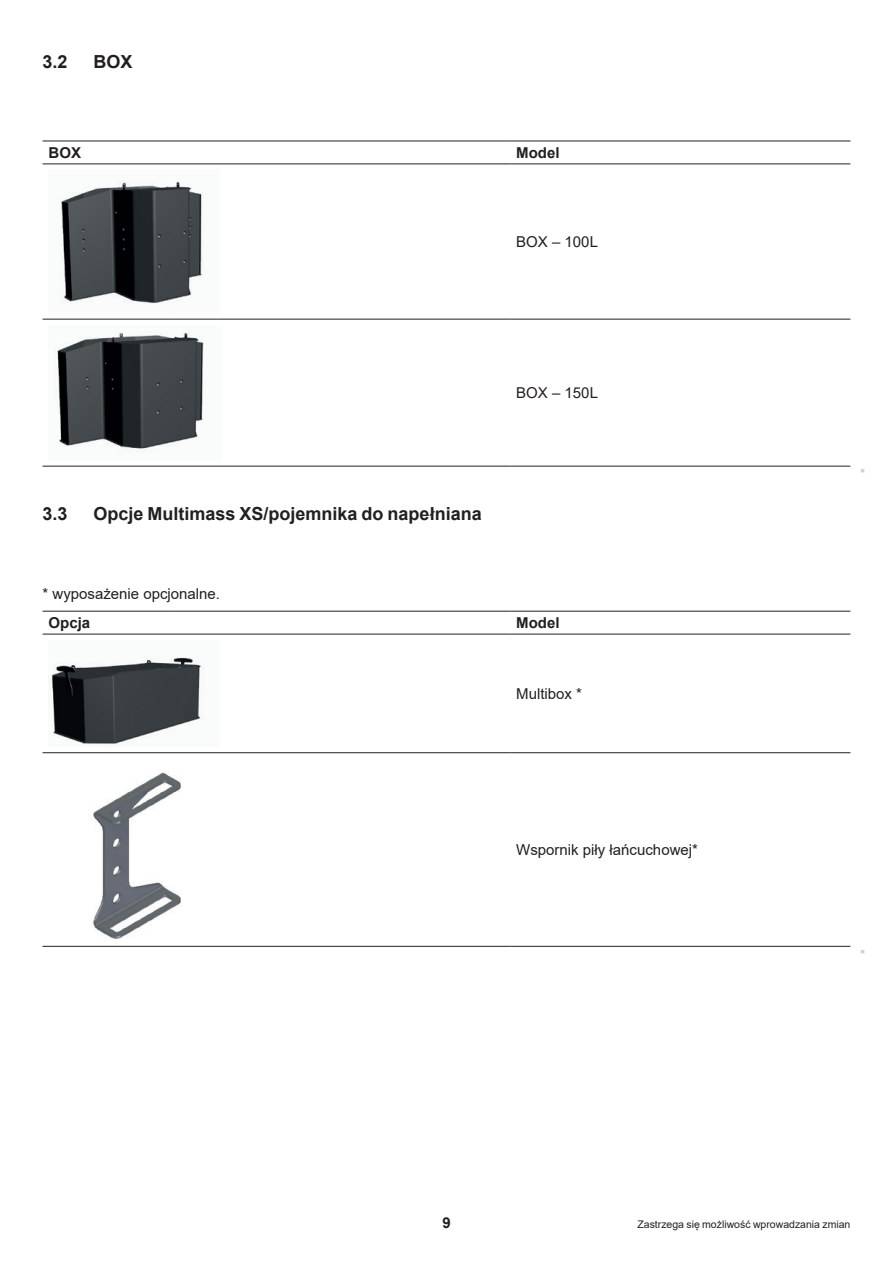
<style>
.page{position:relative;width:893px;height:1263px;background:#fff}
.page>*{position:absolute;margin:0;border:0;box-sizing:border-box;transform-origin:0 0}
.t1{font:700 18px "Arial";color:#231f20}
.Tabl_Corps_Texte_10{font:15px "Arial";color:#231f20}
.Note{font:15px "Arial";color:#231f20}
.Tabl_Entete_Texte_10{font:700 15px "Arial";color:#231f20}
.Pied_Page_Droit{font:10.5px "Arial";color:#231f20}
.Texte_code{font:7.5px "Arial";color:#d1d2d4}
</style>
<div class="page">
<hr style="left:43px;top:141px;width:127px;height:1px;background:#231f20">
<hr style="left:43px;top:164px;width:127px;height:1px;background:#231f20">
<hr style="left:170px;top:141px;width:340px;height:1px;background:#231f20">
<hr style="left:170px;top:164px;width:340px;height:1px;background:#231f20">
<hr style="left:510px;top:141px;width:340px;height:1px;background:#231f20">
<hr style="left:510px;top:164px;width:340px;height:1px;background:#231f20">
<hr style="left:43px;top:319px;width:127px;height:1px;background:#231f20">
<hr style="left:43px;top:466px;width:127px;height:1px;background:#231f20">
<hr style="left:170px;top:319px;width:340px;height:1px;background:#231f20">
<hr style="left:170px;top:466px;width:340px;height:1px;background:#231f20">
<hr style="left:510px;top:319px;width:340px;height:1px;background:#231f20">
<hr style="left:510px;top:466px;width:340px;height:1px;background:#231f20">
<img style="left:60px;top:181px;width:143px;height:122px">
<img style="left:54px;top:331px;width:150px;height:121px">
<hr style="left:43px;top:611px;width:127px;height:1px;background:#231f20">
<hr style="left:43px;top:634px;width:127px;height:1px;background:#231f20">
<hr style="left:170px;top:611px;width:340px;height:1px;background:#231f20">
<hr style="left:170px;top:634px;width:340px;height:1px;background:#231f20">
<hr style="left:510px;top:611px;width:340px;height:1px;background:#231f20">
<hr style="left:510px;top:634px;width:340px;height:1px;background:#231f20">
<hr style="left:43px;top:752px;width:127px;height:1px;background:#231f20">
<hr style="left:43px;top:946px;width:127px;height:1px;background:#231f20">
<hr style="left:170px;top:752px;width:340px;height:1px;background:#231f20">
<hr style="left:170px;top:946px;width:340px;height:1px;background:#231f20">
<hr style="left:510px;top:752px;width:340px;height:1px;background:#231f20">
<hr style="left:510px;top:946px;width:340px;height:1px;background:#231f20">
<img style="left:50px;top:657px;width:154px;height:87px">
<img style="left:93px;top:772px;width:88px;height:167px">
<p class="t1" style="left:43px;top:49px;width:27px">3.2</p>
<p class="t1" style="left:94px;top:49px;width:41px">BOX</p>
<p class="Tabl_Entete_Texte_10" style="left:49px;top:142px;width:34px">BOX</p>
<p class="Tabl_Entete_Texte_10" style="left:516px;top:142px;width:45px">Model</p>
<p class="Tabl_Corps_Texte_10" style="left:516px;top:231px;width:83px">BOX – 100L</p>
<p class="Tabl_Corps_Texte_10" style="left:516px;top:382px;width:83px">BOX – 150L</p>
<p class="t1" style="left:43px;top:501px;width:27px">3.3</p>
<p class="t1" style="left:94px;top:501px;width:390px">Opcje Multimass XS/pojemnika do napełniana</p>
<p class="Note" style="left:43px;top:584px;width:179px">* wyposażenie opcjonalne.</p>
<p class="Tabl_Entete_Texte_10" style="left:49px;top:612px;width:43px">Opcja</p>
<p class="Tabl_Entete_Texte_10" style="left:516px;top:612px;width:45px">Model</p>
<p class="Tabl_Corps_Texte_10" style="left:516px;top:683px;width:67px">Multibox *</p>
<p class="Tabl_Corps_Texte_10" style="left:516px;top:839px;width:183px">Wspornik piły łańcuchowej*</p>
<p class="Texte_code" style="left:857px;top:473px;width:6px;rotate:-90deg">■</p>
<p class="Texte_code" style="left:857px;top:954px;width:6px;rotate:-90deg">■</p>
<p class="Tabl_Entete_Texte_10" style="left:443px;top:1212px;width:10px">9</p>
<p class="Pied_Page_Droit" style="left:637px;top:1217px;width:214px">Zastrzega się możliwość wprowadzania zmian</p>
</div>
